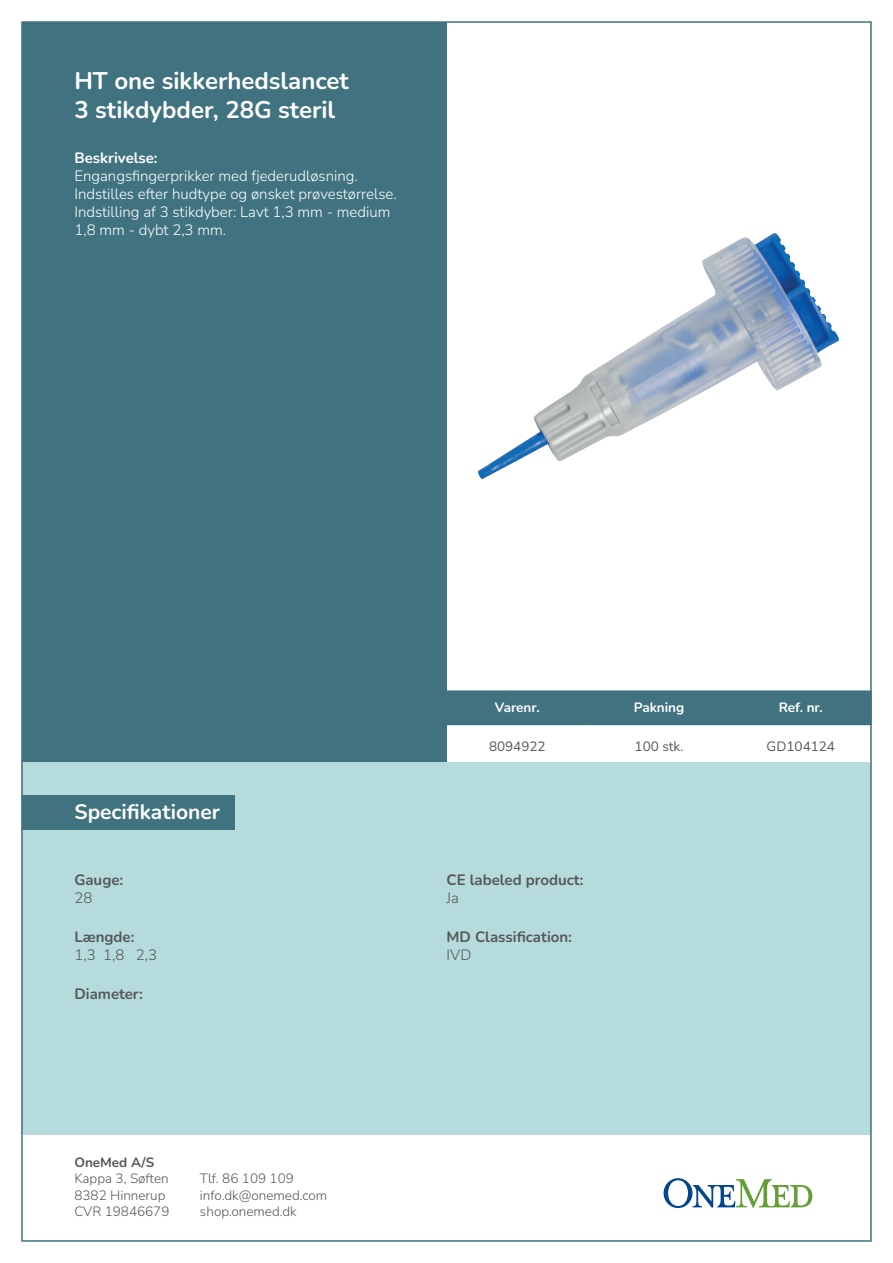
<style>
.page{position:relative;width:893px;height:1263px;background:#fff}
.page>*{position:absolute;margin:0;border:0;box-sizing:border-box;transform-origin:0 0}
.Produktnavn_og_beskrivelse{font:700 24px "Nunito";color:#fff}
.t1{font:700 21px "Nunito";color:#fff}
.Beskrivelse{font:300 15px/18px "Nunito";color:#fff}
.Specifikationer{font:700 15px "Nunito";color:#565858}
.Specifikationer-2{font:300 15px "Nunito";color:#565858}
.t2{font:700 15px "Nunito";color:#fff}
.t3{font:300 13.5px/16.5px "Nunito";color:#565858}
.Tabeltekst{font:13.5px "Nunito";color:#565858}
.t4{font:700 13.5px "Nunito";color:#fff}
.t5{font:700 13.5px "Nunito";color:#565858}
</style>
<div class="page">
<img style="left:478px;top:233px;width:361px;height:246px">
<div style="left:22px;top:22px;width:424px;height:740px;background:#40737f"></div>
<div style="left:22px;top:762px;width:849px;height:373px;background:#b5dbdc"></div>
<svg style="left:664px;top:1178px;width:148px;height:30px"></svg>
<div style="left:446px;top:690px;width:426px;height:34px;background:#40737f"></div>
<hr style="left:446px;top:724px;width:142px;height:1px;background:#40737f">
<hr style="left:588px;top:724px;width:142px;height:1px;background:#40737f">
<hr style="left:730px;top:724px;width:142px;height:1px;background:#40737f">
<div style="left:22px;top:795px;width:212px;height:34px;background:#40737f"></div>
<p class="Produktnavn_og_beskrivelse" style="left:74px;top:64px;width:276px">HT one sikkerhedslancet</p>
<p class="Produktnavn_og_beskrivelse" style="left:74px;top:93px;width:262px">3 stikdybder, 28G steril</p>
<p class="t2" style="left:74px;top:147px;width:85px">Beskrivelse:</p>
<p class="Beskrivelse" style="left:74px;top:166px;width:324px">Engangsfingerprikker med fjederudløsning.<br>Indstilles efter hudtype og ønsket prøvestørrelse.<br>Indstilling af 3 stikdyber: Lavt 1,3 mm - medium 1,8 mm - dybt 2,3 mm.</p>
<p class="t1" style="left:74px;top:797px;width:147px">Specifikationer</p>
<p class="Specifikationer" style="left:74px;top:869px;width:50px">Gauge:</p>
<p class="Specifikationer-2" style="left:74px;top:887px;width:19px">28</p>
<p class="Specifikationer" style="left:74px;top:926px;width:62px">Længde:</p>
<p class="Specifikationer-2" style="left:74px;top:944px;width:84px">1,3 1,8 2,3</p>
<p class="Specifikationer" style="left:74px;top:984px;width:70px">Diameter:</p>
<p class="t5" style="left:74px;top:1152px;width:81px">OneMed A/S</p>
<p class="t3" style="left:74px;top:1170px;width:96px">Kappa 3, Søften</p>
<p class="t3" style="left:74px;top:1186px;width:93px">8382 Hinnerup</p>
<p class="t3" style="left:74px;top:1203px;width:97px">CVR 19846679</p>
<p class="t3" style="left:200px;top:1170px;width:129px">Tlf. 86 109 109 info.dk@onemed.com</p>
<p class="t3" style="left:200px;top:1203px;width:98px">shop.onemed.dk</p>
<p class="t4" style="left:495px;top:698px;width:46px">Varenr.</p>
<p class="t4" style="left:634px;top:698px;width:52px">Pakning</p>
<p class="t4" style="left:779px;top:698px;width:46px">Ref. nr.</p>
<p class="Tabeltekst" style="left:489px;top:736px;width:58px">8094922</p>
<p class="Tabeltekst" style="left:635px;top:736px;width:50px">100 stk.</p>
<p class="Tabeltekst" style="left:767px;top:736px;width:70px">GD104124</p>
<p class="Specifikationer" style="left:446px;top:869px;width:138px">CE labeled product:</p>
<p class="Specifikationer-2" style="left:446px;top:887px;width:14px">Ja</p>
<p class="Specifikationer" style="left:446px;top:926px;width:127px">MD Classification:</p>
<p class="Specifikationer-2" style="left:446px;top:944px;width:26px">IVD</p>
</div>
